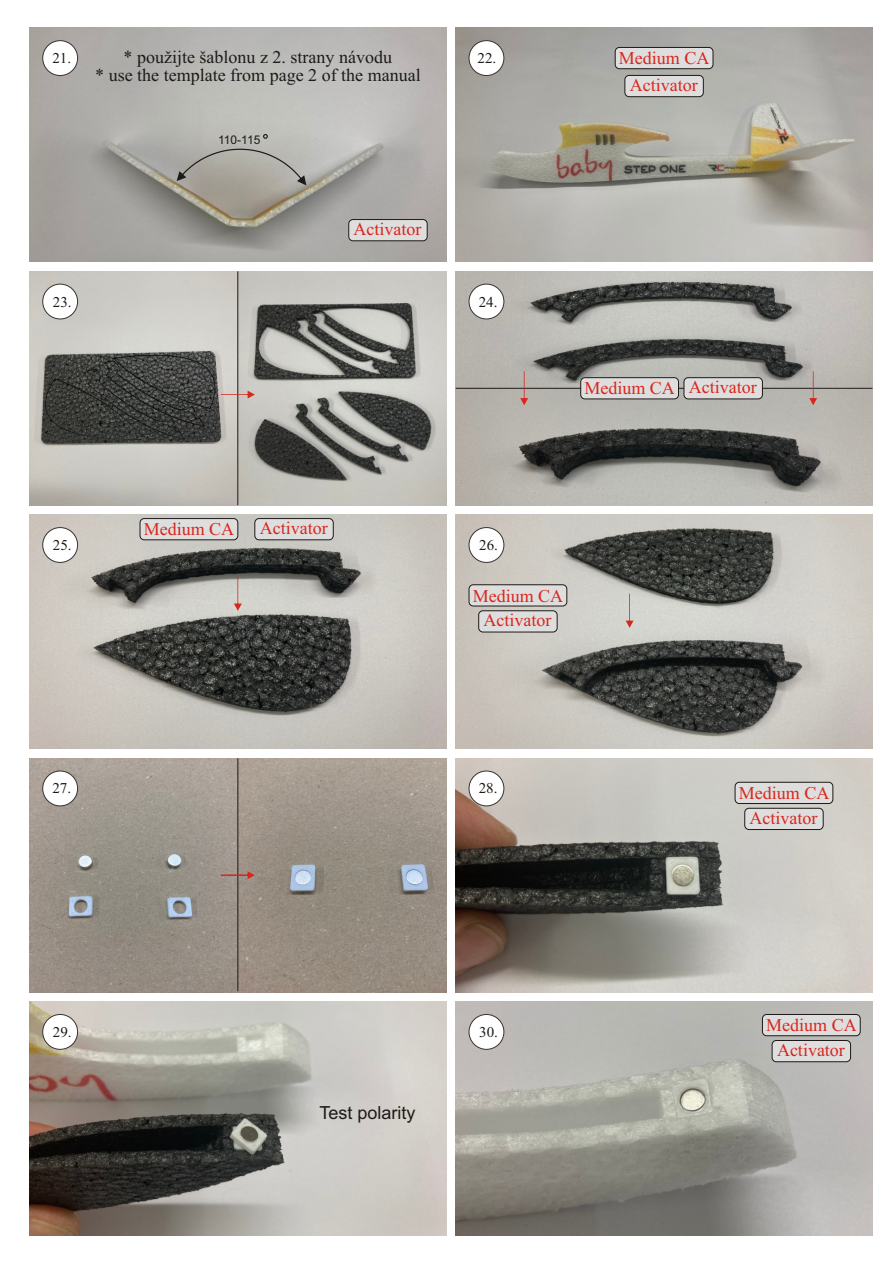
<style>
.page{position:relative;width:893px;height:1263px;background:#fff}
.page>*{position:absolute;margin:0;border:0;box-sizing:border-box;transform-origin:0 0}
.t1{font:18px/24.8px "Times New Roman";color:#d9261c;text-align:center}
.t2{font:18px/18px "Times New Roman";color:#1f1a17;text-align:center}
.t3{font:18px "Arial";color:#1f1a17}
.t4{font:15px "Times New Roman";color:#1f1a17}
.t5{font:12px "Arial";letter-spacing:-.035em;color:#1f1a17}
</style>
<div class="page">
<img style="left:456px;top:1002px;width:416px;height:233px">
<img style="left:29px;top:1002px;width:417px;height:233px">
<img style="left:456px;top:758px;width:416px;height:234px">
<img style="left:29px;top:758px;width:417px;height:234px">
<img style="left:456px;top:515px;width:416px;height:234px">
<img style="left:29px;top:515px;width:417px;height:234px">
<img style="left:456px;top:271px;width:416px;height:234px">
<img style="left:29px;top:271px;width:417px;height:234px">
<img style="left:456px;top:28px;width:416px;height:234px">
<img style="left:29px;top:28px;width:417px;height:234px">
<div style="left:42px;top:40px;width:36px;height:36px;background:#fff;border:1px solid #383330;border-radius:50%"></div>
<div style="left:42px;top:284px;width:36px;height:35px;background:#fff;border:1px solid #383330;border-radius:50%"></div>
<div style="left:42px;top:527px;width:36px;height:36px;background:#fff;border:1px solid #383330;border-radius:50%"></div>
<div style="left:42px;top:771px;width:36px;height:35px;background:#fff;border:1px solid #383330;border-radius:50%"></div>
<div style="left:42px;top:1014px;width:36px;height:36px;background:#fff;border:1px solid #383330;border-radius:50%"></div>
<div style="left:469px;top:40px;width:35px;height:36px;background:#fff;border:1px solid #383330;border-radius:50%"></div>
<div style="left:469px;top:284px;width:35px;height:35px;background:#fff;border:1px solid #383330;border-radius:50%"></div>
<div style="left:469px;top:527px;width:35px;height:36px;background:#fff;border:1px solid #383330;border-radius:50%"></div>
<div style="left:469px;top:771px;width:35px;height:35px;background:#fff;border:1px solid #383330;border-radius:50%"></div>
<div style="left:469px;top:1014px;width:35px;height:36px;background:#fff;border:1px solid #383330;border-radius:50%"></div>
<svg style="left:177px;top:149px;width:129px;height:36px;background:#a7a49d"></svg>
<svg style="left:263px;top:134px;width:5px;height:5px"></svg>
<div style="left:349px;top:219px;width:78px;height:22px;background:#dedede;border:1px solid #1f1a17;border-radius:4px"></div>
<div style="left:615px;top:47px;width:98px;height:22px;background:#dedede;border:1px solid #1f1a17;border-radius:4px"></div>
<div style="left:625px;top:75px;width:78px;height:22px;background:#dedede;border:1px solid #1f1a17;border-radius:4px"></div>
<hr style="left:238px;top:271px;width:1px;height:234px;background:#1f1a17">
<svg style="left:221px;top:391px;width:34px;height:8px"></svg>
<hr style="left:456px;top:388px;width:416px;height:1px;background:#1f1a17">
<svg style="left:809px;top:371px;width:8px;height:34px"></svg>
<svg style="left:520px;top:371px;width:8px;height:34px"></svg>
<div style="left:581px;top:377px;width:98px;height:22px;background:#dedede;border:1px solid #1f1a17;border-radius:4px"></div>
<svg style="left:234px;top:577px;width:8px;height:34px"></svg>
<div style="left:140px;top:518px;width:98px;height:22px;background:#dedede;border:1px solid #1f1a17;border-radius:4px"></div>
<div style="left:255px;top:518px;width:78px;height:22px;background:#dedede;border:1px solid #1f1a17;border-radius:4px"></div>
<div style="left:684px;top:377px;width:79px;height:22px;background:#dedede;border:1px solid #1f1a17;border-radius:4px"></div>
<div style="left:469px;top:585px;width:98px;height:21px;background:#dedede;border:1px solid #1f1a17;border-radius:4px"></div>
<div style="left:479px;top:611px;width:78px;height:21px;background:#dedede;border:1px solid #1f1a17;border-radius:4px"></div>
<svg style="left:626px;top:594px;width:8px;height:34px"></svg>
<hr style="left:238px;top:758px;width:1px;height:233px;background:#1f1a17">
<svg style="left:221px;top:871px;width:34px;height:8px"></svg>
<div style="left:735px;top:782px;width:98px;height:22px;background:#dedede;border:1px solid #1f1a17;border-radius:4px"></div>
<div style="left:745px;top:808px;width:78px;height:22px;background:#dedede;border:1px solid #1f1a17;border-radius:4px"></div>
<div style="left:762px;top:1014px;width:98px;height:22px;background:#dedede;border:1px solid #1f1a17;border-radius:4px"></div>
<div style="left:772px;top:1040px;width:79px;height:22px;background:#dedede;border:1px solid #1f1a17;border-radius:4px"></div>
<p class="t4" style="left:52px;top:53px;width:20px">21.</p>
<p class="t2" style="left:95px;top:50px;width:327px">* použijte šablonu z 2. strany návodu<br>* use the template from page 2 of the manual</p>
<p class="t4" style="left:478px;top:53px;width:20px">22.</p>
<p class="t1" style="left:619px;top:47px;width:92px;line-height:26.7px">Medium CA<br>Activator</p>
<p class="t5" style="left:218px;top:135px;width:44px">110-115</p>
<p class="t1" style="left:354px;top:218px;width:69px">Activator</p>
<p class="t4" style="left:53px;top:296px;width:20px">23.</p>
<p class="t4" style="left:479px;top:296px;width:20px">24.</p>
<p class="t1" style="left:584px;top:378px;width:92px">Medium CA</p>
<p class="t1" style="left:689px;top:376px;width:69px">Activator</p>
<p class="t1" style="left:144px;top:519px;width:92px">Medium CA</p>
<p class="t1" style="left:260px;top:517px;width:69px">Activator</p>
<p class="t4" style="left:53px;top:540px;width:20px">25.</p>
<p class="t4" style="left:479px;top:540px;width:20px">26.</p>
<p class="t1" style="left:473px;top:585px;width:92px">Medium CA<br>Activator</p>
<p class="t4" style="left:52px;top:783px;width:20px">27.</p>
<p class="t4" style="left:479px;top:783px;width:20px">28.</p>
<p class="t1" style="left:739px;top:782px;width:92px">Medium CA<br>Activator</p>
<p class="t4" style="left:53px;top:1026px;width:20px">29.</p>
<p class="t3" style="left:319px;top:1105px;width:98px">Test polarity</p>
<p class="t4" style="left:479px;top:1026px;width:20px">30.</p>
<p class="t1" style="left:766px;top:1014px;width:92px">Medium CA<br>Activator</p>
</div>
